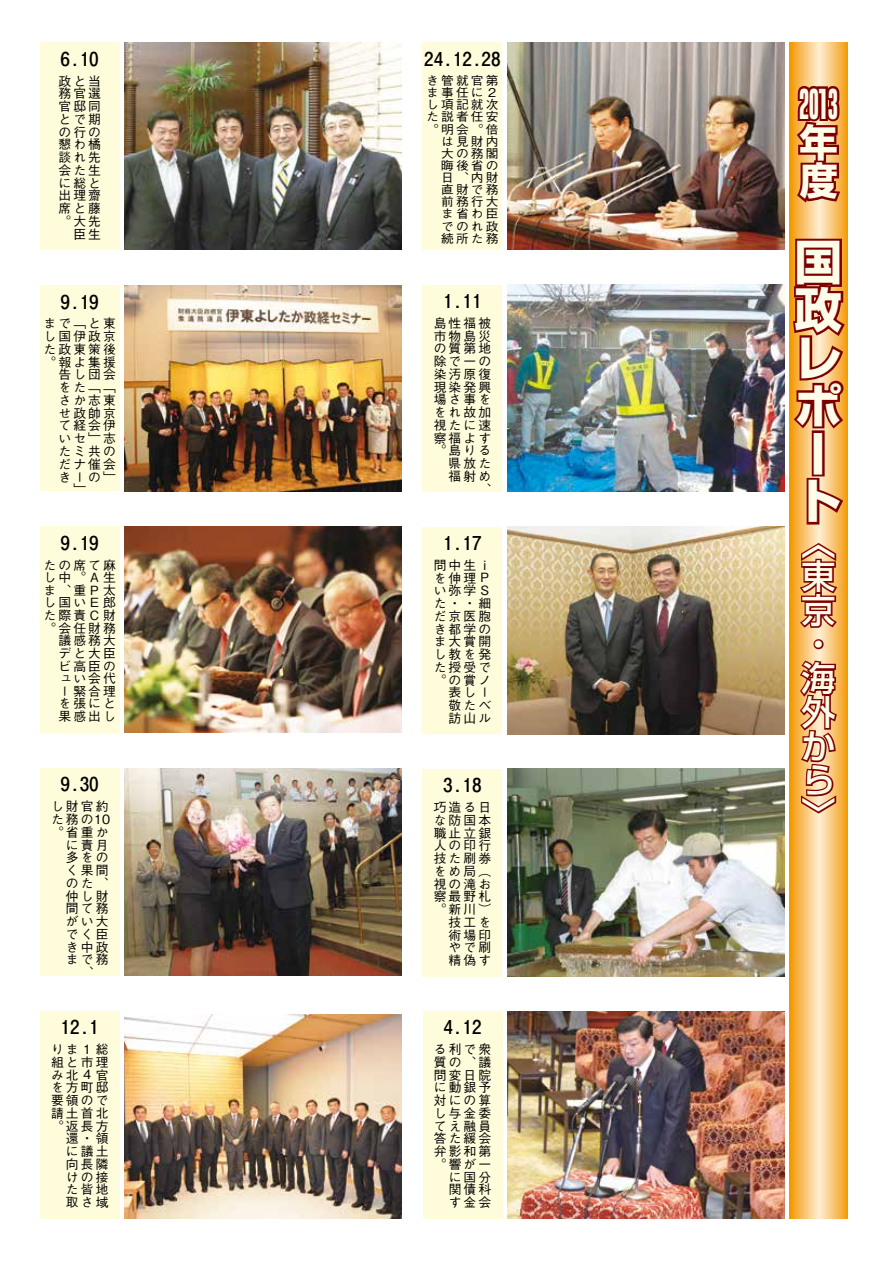
<style>
.page{position:relative;width:893px;height:1263px;background:#fff}
.page>*{position:absolute;margin:0;border:0;box-sizing:border-box;transform-origin:0 0}
.t1{font:700 47.85px/47.8px "Shin Go Pro";color:#fffdea}
.t2{font:700 38.25px/38.2px "Shin Go Pro";color:#fffdea}
.t3{font:500 34.05px/34px "Shin Go Pro";color:#fffdea;text-align:justify}
.t4{font:700 19.2px "Futo Go B101 Pro";color:#000}
.t5{font:500 12.75px/12.8px "Gothic BBB Pro";color:#000}
.t6{font:500 12.6px/12.6px "Gothic BBB Pro";color:#000;text-align:justify}
.t7{font:500 12.15px/12.1px "Gothic BBB Pro";color:#000;scale:1.05 1}
</style>
<div class="page">
<svg style="left:789px;top:43px;width:59px;height:1175px;background:#f8bd5d"></svg>
<svg style="left:794px;top:84px;width:49px;height:122px;background:#aa4523"></svg>
<svg style="left:790px;top:236px;width:58px;height:196px;background:#bc602d"></svg>
<div style="left:812px;top:430px;width:13px;height:46px;border:4px solid #7d0000"></div>
<svg style="left:804px;top:476px;width:42px;height:51px;background:#d28a55"></svg>
<svg style="left:797px;top:541px;width:42px;height:88px;background:#b65b37"></svg>
<div style="left:813px;top:639px;width:11px;height:10px;border:3px solid #7d0000;border-radius:50%"></div>
<svg style="left:798px;top:659px;width:41px;height:156px;background:#c06e45"></svg>
<div style="left:423px;top:74px;width:79px;height:176px;background:#fffcdb"></div>
<div style="left:423px;top:43px;width:79px;height:31px;background:#fffcdb"></div>
<img style="left:508px;top:43px;width:276px;height:207px">
<div style="left:40px;top:74px;width:80px;height:176px;background:#fffcdb"></div>
<div style="left:40px;top:43px;width:80px;height:31px;background:#fffcdb"></div>
<img style="left:125px;top:43px;width:276px;height:207px">
<div style="left:423px;top:317px;width:79px;height:175px;background:#fffcdb"></div>
<div style="left:423px;top:285px;width:79px;height:32px;background:#fffcdb"></div>
<img style="left:508px;top:285px;width:276px;height:207px">
<div style="left:40px;top:317px;width:80px;height:174px;background:#fffcdb"></div>
<div style="left:40px;top:285px;width:80px;height:32px;background:#fffcdb"></div>
<img style="left:125px;top:285px;width:276px;height:206px">
<div style="left:423px;top:559px;width:79px;height:175px;background:#fffcdb"></div>
<div style="left:423px;top:527px;width:79px;height:32px;background:#fffcdb"></div>
<img style="left:508px;top:527px;width:276px;height:207px">
<div style="left:40px;top:558px;width:80px;height:175px;background:#fffcdb"></div>
<div style="left:40px;top:526px;width:80px;height:32px;background:#fffcdb"></div>
<img style="left:125px;top:526px;width:276px;height:207px">
<div style="left:423px;top:801px;width:79px;height:175px;background:#fffcdb"></div>
<div style="left:423px;top:769px;width:79px;height:32px;background:#fffcdb"></div>
<img style="left:508px;top:769px;width:276px;height:207px">
<div style="left:40px;top:800px;width:80px;height:175px;background:#fffcdb"></div>
<div style="left:40px;top:768px;width:80px;height:32px;background:#fffcdb"></div>
<img style="left:125px;top:768px;width:276px;height:207px">
<div style="left:423px;top:1043px;width:79px;height:175px;background:#fffcdb"></div>
<div style="left:423px;top:1011px;width:79px;height:32px;background:#fffcdb"></div>
<img style="left:508px;top:1011px;width:276px;height:207px">
<div style="left:40px;top:1043px;width:80px;height:175px;background:#fffcdb"></div>
<div style="left:40px;top:1011px;width:80px;height:32px;background:#fffcdb"></div>
<img style="left:125px;top:1015px;width:276px;height:203px">
<h3 class="t4" style="left:61px;top:43px;width:40px">6.10</h3>
<p class="t5" style="left:58px;top:73px;width:44px">政と当務官選官邸同とで期の行の懇わ橘談れ先会た生に総と出理齋席と藤</p>
<p class="t5" style="left:73px;top:226px;width:29px">臣生</p>
<p class="t5" style="left:58px;top:213px;width:43px">。大先</p>
<h3 class="t4" style="left:61px;top:286px;width:40px">9.19</h3>
<p class="t5" style="left:44px;top:316px;width:73px;text-align:justify">まで「と東し国伊政京た政東策後</p>
<p class="t5" style="left:58px;top:367px;width:58px">告し団会</p>
<p class="t5" style="left:58px;top:379px;width:59px">をた「「</p>
<p class="t5" style="left:58px;top:392px;width:58px">さか志東</p>
<p class="t5" style="left:58px;top:405px;width:58px">せ政帥京</p>
<p class="t5" style="left:58px;top:418px;width:58px">て経会伊</p>
<p class="t5" style="left:58px;top:430px;width:58px">いセ」志</p>
<p class="t5" style="left:58px;top:443px;width:58px">たミ共の</p>
<p class="t5" style="left:58px;top:456px;width:58px">だナ催会</p>
<p class="t5" style="left:58px;top:469px;width:24px">きー</p>
<p class="t5" style="left:73px;top:481px;width:14px">「</p>
<p class="t5" style="left:44px;top:354px;width:73px">。報よ集援</p>
<p class="t5" style="left:88px;top:469px;width:29px">の「</p>
<h3 class="t4" style="left:61px;top:527px;width:40px">9.19</h3>
<p class="t6" style="left:44px;top:557px;width:74px">たの席て麻し中。Ａ生ま、重Ｐ太し国いＥ郎た際責Ｃ財</p>
<p class="t6" style="left:58px;top:633px;width:58px;text-align:left">議感務大デと大臣ビ高臣のュい会代ー<br>を張にと果感出し</p>
<p class="t6" style="left:44px;top:620px;width:73px">。会任財務</p>
<p class="t6" style="left:73px;top:683px;width:43px">緊合理</p>
<h3 class="t4" style="left:61px;top:769px;width:40px">9.30</h3>
<p class="t5" style="left:51px;top:799px;width:58px">し財官約</p>
<p class="t5" style="left:51px;top:811px;width:61px">た務の10</p>
<p class="t5" style="left:66px;top:862px;width:11px">く</p>
<p class="t5" style="left:51px;top:824px;width:58px;text-align:right">。省重かに責月<br>多をの果間</p>
<p class="t5" style="left:66px;top:875px;width:43px">のた、</p>
<p class="t5" style="left:66px;top:888px;width:44px;text-align:right">仲し財間て務がい大臣<br>き中政まで務</p>
<p class="t5" style="left:66px;top:926px;width:25px">でく</p>
<p class="t5" style="left:81px;top:964px;width:14px">、</p>
<h3 class="t4" style="left:61px;top:1012px;width:40px">12.1</h3>
<p class="t5" style="left:51px;top:1041px;width:58px;text-align:justify">りま１ 総組と市理み北４官を方町邸要領ので請土首北</p>
<p class="t5" style="left:66px;top:1131px;width:44px">還・<br>に議土向長隣けの接た皆地取さ域</p>
<p class="t5" style="left:51px;top:1118px;width:58px">。返長方</p>
<p class="t5" style="left:96px;top:1131px;width:14px">領</p>
<h3 class="t4" style="left:424px;top:43px;width:78px">24.12.28</h3>
<p class="t7" style="left:426px;top:73px;width:70px">き管就官第ま事任に２し項記就次た説者任安</p>
<p class="t7" style="left:441px;top:134px;width:56px;text-align:justify">は見財内大の務閣晦後省の日、内財直財で務前務行大ま省わ臣でのれ政続所た務</p>
<p class="t7" style="left:426px;top:121px;width:70px">。明会。倍</p>
<h3 class="t4" style="left:443px;top:285px;width:40px">1.11</h3>
<p class="t5" style="left:434px;top:315px;width:59px">島性福被市物島災の質第地除で一の染汚原復現染発興場さ事ををれ故加視たに速察福よす</p>
<p class="t5" style="left:449px;top:455px;width:43px;text-align:right">県放た福射め、</p>
<p class="t5" style="left:434px;top:443px;width:57px">。島りる</p>
<h3 class="t4" style="left:443px;top:527px;width:40px">1.17</h3>
<p class="t5" style="left:434px;top:557px;width:59px">問中生ｉを伸理Ｐい弥学Ｓた・<br>だ京医胞き都学のま大賞開し教を発た授受で</p>
<p class="t5" style="left:449px;top:685px;width:44px">表しー敬たベ訪山ル</p>
<p class="t5" style="left:463px;top:595px;width:9px">・</p>
<p class="t5" style="left:478px;top:595px;width:13px">細</p>
<p class="t5" style="left:434px;top:672px;width:56px">。の賞ノ</p>
<h3 class="t4" style="left:443px;top:769px;width:40px">3.18</h3>
<p class="t5" style="left:434px;top:799px;width:59px">巧造る日な防国本職止立銀人の印行技た刷券をめ局（視の滝お察最野札</p>
<p class="t5" style="left:449px;top:914px;width:43px;text-align:justify">技工を術場印やで刷精偽す</p>
<p class="t5" style="left:434px;top:901px;width:59px">。新川）</p>
<h3 class="t4" style="left:443px;top:1012px;width:40px">4.12</h3>
<p class="t5" style="left:434px;top:1041px;width:59px;text-align:justify">る利で衆質の、議問変日院に動銀予対にの算し与金委てえ融員答た緩会弁影和第</p>
<p class="t5" style="left:449px;top:1169px;width:44px;text-align:justify">に国分関債科す金会</p>
<p class="t5" style="left:434px;top:1156px;width:58px">。響が一</p>
<h2 class="t2" style="left:799px;top:81px;width:40px">２０１3</h2>
<h2 class="t2" style="left:799px;top:119px;width:39px">年度</h2>
<h1 class="t1" style="left:795px;top:233px;width:49px">国政レポート</h1>
<h3 class="t3" style="left:801px;top:521px;width:35px">〈</h3>
<h3 class="t3" style="left:801px;top:555px;width:35px">東京</h3>
<h3 class="t3" style="left:801px;top:623px;width:22px">・</h3>
<h3 class="t3" style="left:801px;top:657px;width:35px">海外から</h3>
<h3 class="t3" style="left:801px;top:793px;width:35px">〈</h3>
</div>
